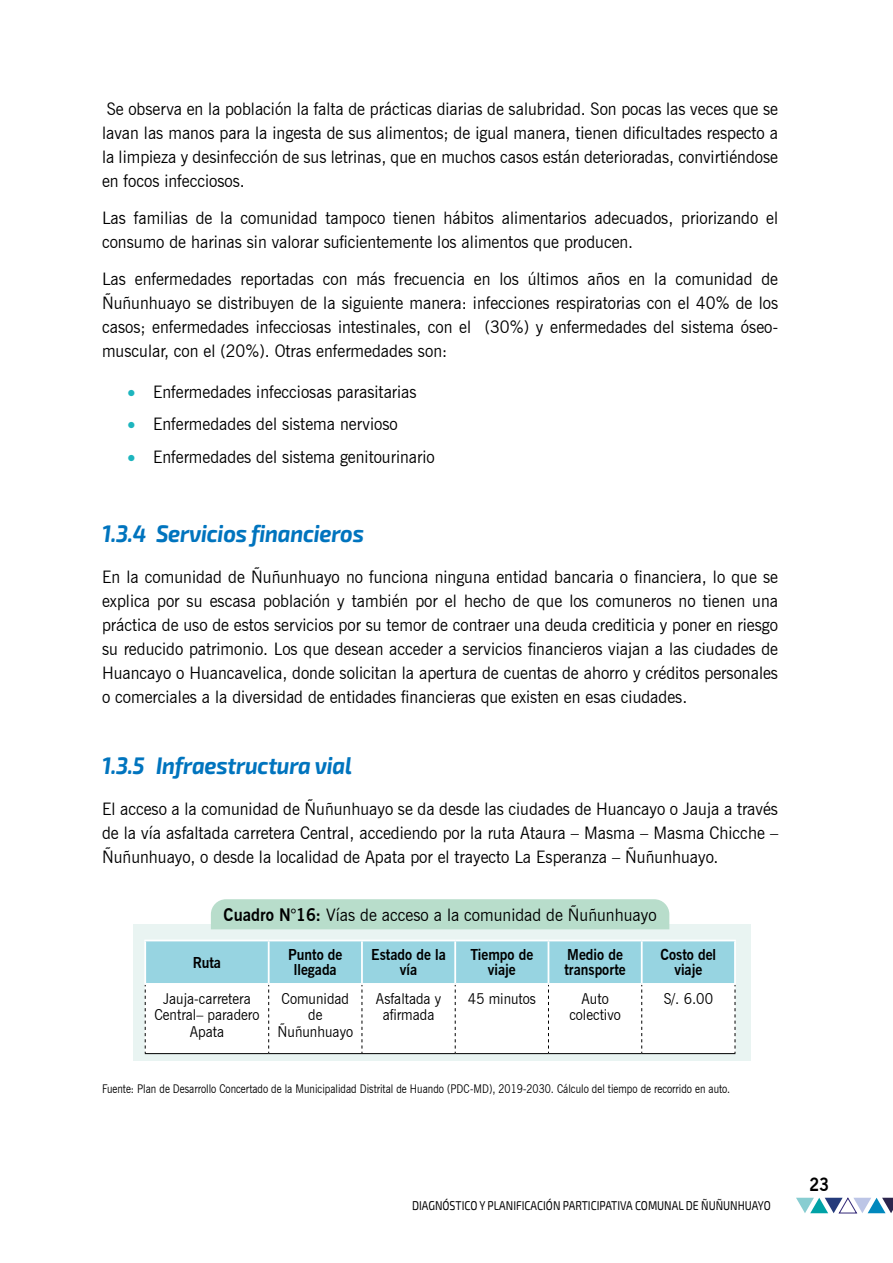
<style>
.page{position:relative;width:893px;height:1263px;background:#fff}
.page>*{position:absolute;margin:0;border:0;box-sizing:border-box;transform-origin:0 0}
.t1{font:italic 700 24px "Exo 2";letter-spacing:-.01em;color:#0074be;scale:.9 1}
.t2{font:700 18px "News Gothic BT";color:#000;scale:.9 1}
.t3{font:17.25px/24px "News Gothic BT";color:#000;text-align:justify;scale:.95 1}
.t4{font:15px/16.5px "News Gothic BT";color:#000;text-align:center;scale:.93 1}
.t5{font:700 15px/15px "News Gothic BT";color:#000;text-align:center;scale:.93 1}
.t6{font:12.75px "Exo 2";color:#000;scale:.83 1}
.t7{font:12px "News Gothic BT";color:#000;scale:.85 1}
.s1{color:#1db5be}
.s2{font-weight:700}
</style>
<div class="page">
<div style="left:133px;top:925px;width:617px;height:136px;background:#e9f4f2"></div>
<div style="left:211px;top:899px;width:458px;height:30px;background:#b8ddcb"></div>
<svg style="left:145px;top:941px;width:591px;height:112px;background:#d7eef2"></svg>
<hr style="left:145px;top:1053px;width:124px;height:1px;background:#000">
<hr style="left:269px;top:1053px;width:93px;height:1px;background:#000">
<hr style="left:362px;top:1053px;width:93px;height:1px;background:#000">
<hr style="left:455px;top:1053px;width:93px;height:1px;background:#000">
<hr style="left:548px;top:1053px;width:94px;height:1px;background:#000">
<hr style="left:642px;top:1053px;width:93px;height:1px;background:#000">
<hr style="left:144px;top:939px;width:125px;height:2px;background:#fff">
<hr style="left:144px;top:941px;width:2px;height:42px;background:#fff">
<hr style="left:144px;top:983px;width:125px;height:2px;background:#fff">
<hr style="left:269px;top:939px;width:93px;height:2px;background:#fff">
<hr style="left:268px;top:941px;width:2px;height:42px;background:#fff">
<hr style="left:269px;top:983px;width:93px;height:2px;background:#fff">
<hr style="left:362px;top:939px;width:93px;height:2px;background:#fff">
<hr style="left:361px;top:941px;width:2px;height:42px;background:#fff">
<hr style="left:362px;top:983px;width:93px;height:2px;background:#fff">
<hr style="left:455px;top:939px;width:93px;height:2px;background:#fff">
<hr style="left:454px;top:941px;width:2px;height:42px;background:#fff">
<hr style="left:455px;top:983px;width:93px;height:2px;background:#fff">
<hr style="left:548px;top:939px;width:94px;height:2px;background:#fff">
<hr style="left:548px;top:941px;width:1px;height:42px;background:#fff">
<hr style="left:548px;top:983px;width:94px;height:2px;background:#fff">
<hr style="left:642px;top:939px;width:94px;height:2px;background:#fff">
<hr style="left:641px;top:941px;width:2px;height:42px;background:#fff">
<hr style="left:734px;top:941px;width:2px;height:42px;background:#fff">
<hr style="left:642px;top:983px;width:94px;height:2px;background:#fff">
<svg style="left:796px;top:1197px;width:97px;height:16px"></svg>
<p class="t3" style="left:102px;top:97px;width:713px">Se observa en la población la falta de prácticas diarias de salubridad. Son pocas las veces que se lavan las manos para la ingesta de sus alimentos; de igual manera, tienen dificultades respecto a la limpieza y desinfección de sus letrinas, que en muchos casos están deterioradas, convirtiéndose en focos infecciosos.</p>
<p class="t3" style="left:102px;top:206px;width:713px">Las familias de la comunidad tampoco tienen hábitos alimentarios adecuados, priorizando el consumo de harinas sin valorar suficientemente los alimentos que producen.</p>
<p class="t3" style="left:102px;top:266px;width:713px">Las enfermedades reportadas con más frecuencia en los últimos años en la comunidad de Ñuñunhuayo se distribuyen de la siguiente manera: infecciones respiratorias con el 40% de los casos; enfermedades infecciosas intestinales, con el (30%) y enfermedades del sistema óseo&shy;muscular, con el (20%). Otras enfermedades son:</p>
<p class="t3" style="left:128px;top:379px;width:306px"><span class="s1">•</span> Enfermedades infecciosas parasitarias</p>
<p class="t3" style="left:128px;top:412px;width:286px"><span class="s1">•</span> Enfermedades del sistema nervioso</p>
<p class="t3" style="left:128px;top:444px;width:325px"><span class="s1">•</span> Enfermedades del sistema genitourinario</p>
<h1 class="t1" style="left:102px;top:519px;width:293px">1.3.4 Servicios financieros</h1>
<p class="t3" style="left:102px;top:565px;width:713px">En la comunidad de Ñuñunhuayo no funciona ninguna entidad bancaria o financiera, lo que se explica por su escasa población y también por el hecho de que los comuneros no tienen una práctica de uso de estos servicios por su temor de contraer una deuda crediticia y poner en riesgo su reducido patrimonio. Los que desean acceder a servicios financieros viajan a las ciudades de Huancayo o Huancavelica, donde solicitan la apertura de cuentas de ahorro y créditos personales o comerciales a la diversidad de entidades financieras que existen en esas ciudades.</p>
<h1 class="t1" style="left:102px;top:751px;width:279px">1.3.5 Infraestructura vial</h1>
<p class="t3" style="left:102px;top:796px;width:713px">El acceso a la comunidad de Ñuñunhuayo se da desde las ciudades de Huancayo o Jauja a través de la vía asfaltada carretera Central, accediendo por la ruta Ataura – Masma – Masma Chicche – Ñuñunhuayo, o desde la localidad de Apata por el trayecto La Esperanza – Ñuñunhuayo.</p>
<p class="t3" style="left:224px;top:902px;width:457px"><span class="s2">Cuadro N°16:</span> Vías de acceso a la comunidad de Ñuñunhuayo</p>
<p class="t5" style="left:193px;top:955px;width:32px">Ruta</p>
<p class="t5" style="left:288px;top:947px;width:60px">Punto de llegada</p>
<p class="t5" style="left:371px;top:947px;width:82px">Estado de la vía</p>
<p class="t5" style="left:470px;top:947px;width:69px">Tiempo de viaje</p>
<p class="t5" style="left:564px;top:947px;width:68px;text-align:left">Medio de transporte</p>
<p class="t5" style="left:660px;top:947px;width:61px">Costo del viaje</p>
<p class="t4" style="left:154px;top:990px;width:114px">Jauja-carretera<br>Central– paradero<br>Apata</p>
<p class="t4" style="left:278px;top:990px;width:83px">Comunidad de<br>Ñuñunhuayo</p>
<p class="t4" style="left:376px;top:990px;width:72px">Asfaltada y afirmada</p>
<p class="t4" style="left:468px;top:990px;width:75px">45 minutos</p>
<p class="t4" style="left:569px;top:990px;width:57px">Auto colectivo</p>
<p class="t4" style="left:664px;top:990px;width:55px">S/. 6.00</p>
<p class="t7" style="left:102px;top:1081px;width:741px">Fuente: Plan de Desarrollo Concertado de la Municipalidad Distrital de Huando (PDC-MD), 2019-2030. Cálculo del tiempo de recorrido en auto.</p>
<p class="t6" style="left:412px;top:1198px;width:434px">DIAGNÓSTICO Y PLANIFICACIÓN PARTICIPATIVA COMUNAL DE ÑUÑUNHUAYO</p>
<p class="t2" style="left:810px;top:1174px;width:23px">23</p>
</div>
